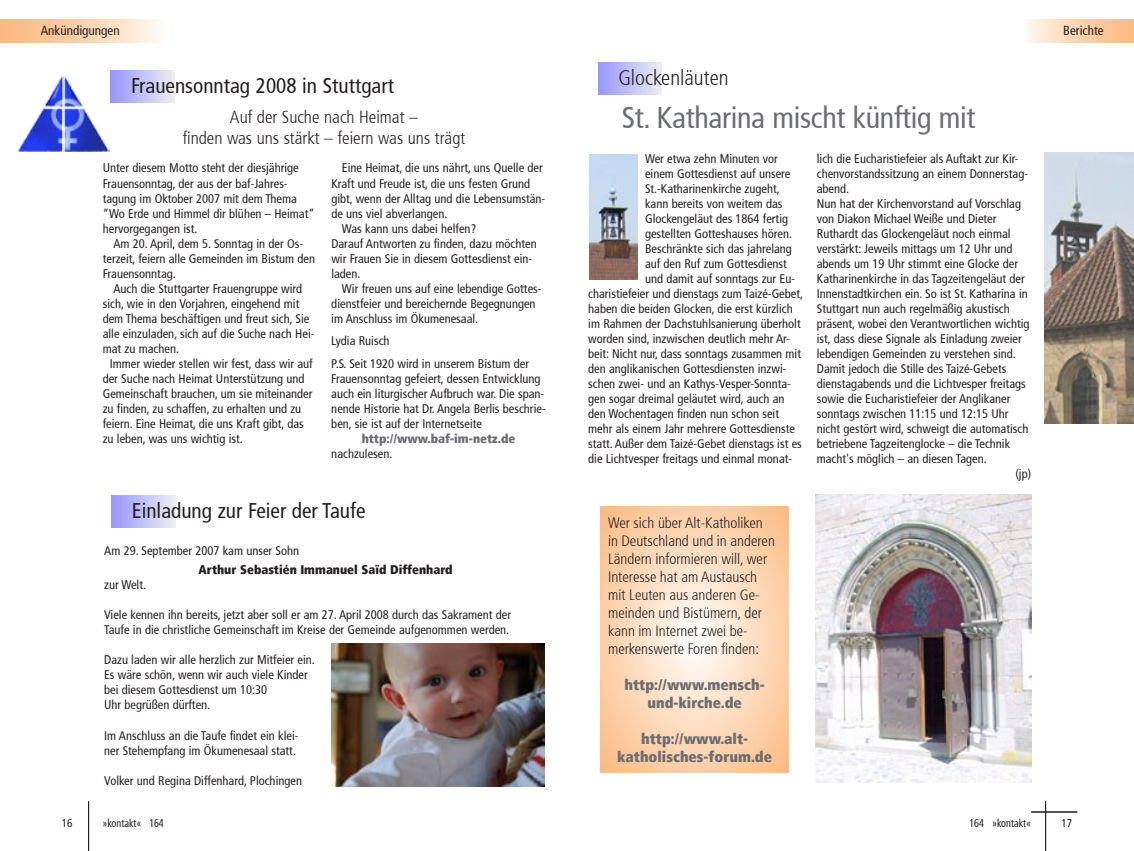
<style>
.page{position:relative;width:1134px;height:851px;background:#fff}
.page>*{position:absolute;margin:0;border:0;box-sizing:border-box;transform-origin:0 0}
.t1{font:condensed 30px "Frutiger";letter-spacing:-.01em;color:#6c6d70}
.t2{font:condensed 21.25px "Frutiger";color:#231f20}
.t3{font:300 condensed 21.25px "Frutiger";color:#231f20}
.t4{font:300 condensed 17.5px/21px "Frutiger";color:#231f20;text-align:center}
.t5{font:300 condensed 15px/18px "Frutiger";color:#231f20}
.t6{font:900 condensed 15px/18px "Frutiger";color:#6c6d70;text-align:center}
.t7{font:condensed 13.12px "Frutiger";color:#231f20}
.t8{font:condensed 12.5px/15px "Frutiger";color:#231f20}
.t9{font:900 condensed 12.5px "Frutiger";color:#231f20}
.t10{font:900 condensed 12.5px "Frutiger";color:#6c6d70}
.t11{font:condensed 11.25px "Frutiger";color:#231f20;scale:.9 1}
.t12{font:condensed 11.25px "Frutiger";color:#231f20}
</style>
<div class="page">
<hr style="left:1045px;top:801px;width:1px;height:49px;background:#231f20">
<hr style="left:1031px;top:811px;width:46px;height:1px;background:#231f20">
<div style="left:0;top:19px;width:165px;height:24px;background:linear-gradient(to right,#fbb377,#fff7ef)"></div>
<hr style="left:88px;top:801px;width:1px;height:49px;background:#231f20">
<img style="left:331px;top:643px;width:213px;height:143px">
<div style="left:1020px;top:19px;width:114px;height:24px;background:linear-gradient(to right,#fff9f2,#fbb67b)"></div>
<div style="left:111px;top:71px;width:64px;height:32px;background:linear-gradient(to right,#9696ff,#ededf0)"></div>
<div style="left:111px;top:495px;width:64px;height:32px;background:linear-gradient(to right,#9696ff,#ececf1)"></div>
<img style="left:589px;top:154px;width:49px;height:125px">
<img style="left:1044px;top:152px;width:90px;height:272px">
<img style="left:815px;top:494px;width:216px;height:288px">
<div style="left:598px;top:62px;width:64px;height:32px;background:linear-gradient(to right,#9797ff,#ececf1)"></div>
<svg style="left:601px;top:506px;width:187px;height:266px;background:#fcd8b8"></svg>
<img style="left:18px;top:75px;width:92px;height:76px">
<p class="t7" style="left:41px;top:22px;width:80px">Ankündi--gungen</p>
<h2 class="t2" style="left:131px;top:73px;width:264px">Frauensonntag 2008 in Stuttgart</h2>
<h3 class="t4" style="left:183px;top:107px;width:284px">Auf der Suche nach Heimat –<br>finden was uns stärkt – feiern was uns trägt</h3>
<p class="t8" style="left:103px;top:161px;width:213px">Unter diesem Motto steht der diesjährige Frauensonntag, der aus der baf-Jahres&shy;tagung im Oktober 2007 mit dem Thema “Wo Erde und Himmel dir blühen – Heimat” hervorgegangen ist.</p>
<p class="t8" style="left:103px;top:236px;width:214px;text-indent:11px">Am 20. April, dem 5. Sonntag in der Os&shy;terzeit, feiern alle Gemeinden im Bistum den<br>Frauensonntag.</p>
<p class="t8" style="left:113px;top:281px;width:190px">Auch die Stuttgarter Frauengruppe wird</p>
<p class="t8" style="left:103px;top:296px;width:198px">sich, wie in den Vorjahren, eingehend mit</p>
<p class="t8" style="left:103px;top:311px;width:208px">dem Thema beschäftigen und freut sich, Sie</p>
<p class="t8" style="left:103px;top:326px;width:213px">alle einzuladen, sich auf die Suche nach Hei-</p>
<p class="t8" style="left:103px;top:341px;width:78px">mat zu machen.</p>
<p class="t8" style="left:110px;top:356px;width:204px">Immer wieder stellen wir fest, dass wir auf</p>
<p class="t8" style="left:103px;top:371px;width:203px">der Suche nach Heimat Unterstützung und</p>
<p class="t8" style="left:103px;top:386px;width:211px">Gemeinschaft brauchen, um sie miteinander</p>
<p class="t8" style="left:103px;top:401px;width:200px">zu finden, zu schaffen, zu erhalten und zu</p>
<p class="t8" style="left:103px;top:416px;width:202px">feiern. Eine Heimat, die uns Kraft gibt, das</p>
<p class="t8" style="left:103px;top:431px;width:142px">zu leben, was uns wichtig ist.</p>
<p class="t8" style="left:342px;top:161px;width:202px">Eine Heimat, die uns nährt, uns Quelle der</p>
<p class="t8" style="left:331px;top:176px;width:200px">Kraft und Freude ist, die uns festen Grund</p>
<p class="t8" style="left:331px;top:191px;width:215px">gibt, wenn der Alltag und die Lebensumstän-</p>
<p class="t8" style="left:331px;top:206px;width:118px">de uns viel abverlangen.</p>
<p class="t8" style="left:342px;top:221px;width:136px">Was kann uns dabei helfen?</p>
<p class="t8" style="left:331px;top:236px;width:207px">Darauf Antworten zu finden, dazu möchten</p>
<p class="t8" style="left:331px;top:251px;width:202px">wir Frauen Sie in diesem Gottesdienst ein-</p>
<p class="t8" style="left:331px;top:266px;width:31px">laden.</p>
<p class="t8" style="left:342px;top:281px;width:201px">Wir freuen uns auf eine lebendige Gottes-</p>
<p class="t8" style="left:331px;top:296px;width:206px">dienstfeier und bereichernde Begegnungen</p>
<p class="t8" style="left:331px;top:311px;width:148px">im Anschluss im Ökumenesaal.</p>
<p class="t8" style="left:331px;top:329px;width:199px;line-height:22.5px">Lydia Ruisch<br>P.S. Seit 1920 wird in unserem Bistum der</p>
<p class="t8" style="left:331px;top:371px;width:216px">Frauensonntag gefeiert, dessen Entwicklung auch ein liturgischer Aufbruch war. Die span&shy;nende Historie hat Dr. Angela Berlis beschrie&shy;ben, sie ist auf der Internetseite</p>
<p class="t10" style="left:362px;top:430px;width:155px">http://www.baf-im-netz.de</p>
<p class="t8" style="left:331px;top:446px;width:63px">nachzulesen.</p>
<h2 class="t2" style="left:132px;top:498px;width:235px">Einladung zur Feier der Taufe</h2>
<p class="t8" style="left:104px;top:542px;width:197px">Am 29. September 2007 kam unser Sohn</p>
<p class="t9" style="left:199px;top:562px;width:256px">Arthur Sebastién Immanuel Saïd Diffenhard</p>
<p class="t8" style="left:104px;top:577px;width:43px">zur Welt.</p>
<p class="t8" style="left:104px;top:607px;width:408px">Viele kennen ihn bereits, jetzt aber soll er am 27. April 2008 durch das Sakrament der<br>Taufe in die christliche Gemeinschaft im Kreise der Gemeinde aufgenommen werden.</p>
<p class="t8" style="left:104px;top:652px;width:212px">Dazu laden wir alle herzlich zur Mitfeier ein.<br>Es wäre schön, wenn wir auch viele Kinder bei diesem Gottesdienst um 10:30<br>Uhr begrüßen dürften.</p>
<p class="t8" style="left:104px;top:727px;width:196px">Im Anschluss an die Taufe findet ein klei&shy;ner Stehempfang im Ökumenesaal statt.</p>
<p class="t8" style="left:104px;top:772px;width:199px">Volker und Regina Diffenhard, Plochingen</p>
<p class="t12" style="left:62px;top:816px;width:12px">16</p>
<p class="t11" style="left:102px;top:816px;width:70px">»kontakt« 164</p>
<h2 class="t3" style="left:618px;top:65px;width:112px">Glockenläuten</h2>
<h1 class="t1" style="left:622px;top:100px;width:355px">St. Katharina mischt künftig mit</h1>
<p class="t8" style="left:645px;top:151px;width:134px">Wer etwa zehn Minuten vor</p>
<p class="t8" style="left:645px;top:166px;width:147px">einem Gottesdienst auf unsere</p>
<p class="t8" style="left:645px;top:181px;width:136px">St.-Katharinenkirche zugeht,</p>
<p class="t8" style="left:645px;top:196px;width:139px">kann bereits von weitem das</p>
<p class="t8" style="left:645px;top:211px;width:145px">Glockengeläut des 1864 fertig</p>
<p class="t8" style="left:645px;top:226px;width:149px">gestellten Gotteshauses hören.</p>
<p class="t8" style="left:645px;top:241px;width:148px">Beschränkte sich das jahrelang</p>
<p class="t8" style="left:645px;top:256px;width:143px">auf den Ruf zum Gottesdienst</p>
<p class="t8" style="left:645px;top:271px;width:152px">und damit auf sonntags zur Eu-</p>
<p class="t8" style="left:588px;top:286px;width:216px">charistiefeier und dienstags zum Taizé-Gebet,</p>
<p class="t8" style="left:588px;top:301px;width:206px">haben die beiden Glocken, die erst kürzlich</p>
<p class="t8" style="left:588px;top:316px;width:214px">im Rahmen der Dachstuhlsanierung überholt</p>
<p class="t8" style="left:588px;top:331px;width:203px">worden sind, inzwischen deutlich mehr Ar-</p>
<p class="t8" style="left:588px;top:346px;width:214px">beit: Nicht nur, dass sonntags zusammen mit</p>
<p class="t8" style="left:588px;top:361px;width:200px">den anglikanischen Gottesdiensten inzwi-</p>
<p class="t8" style="left:588px;top:376px;width:204px">schen zwei- und an Kathys-Vesper-Sonnta-</p>
<p class="t8" style="left:588px;top:391px;width:198px">gen sogar dreimal geläutet wird, auch an</p>
<p class="t8" style="left:588px;top:406px;width:192px">den Wochentagen finden nun schon seit</p>
<p class="t8" style="left:588px;top:421px;width:208px">mehr als einem Jahr mehrere Gottesdienste</p>
<p class="t8" style="left:588px;top:436px;width:215px">statt. Außer dem Taizé-Gebet dienstags ist es</p>
<p class="t8" style="left:588px;top:451px;width:205px">die Lichtvesper freitags und einmal monat-</p>
<p class="t5" style="left:608px;top:513px;width:168px">Wer sich über Alt-Katholiken in Deutschland und in anderen<br>Ländern informieren will, wer<br>Interesse hat am Austausch mit Leuten aus anderen Ge&shy;meinden und Bistümern, der kann im Internet zwei be&shy;merkenswerte Foren finden:</p>
<p class="t6" style="left:625px;top:675px;width:142px">http://www.mensch&shy;und-kirche.de</p>
<p class="t6" style="left:617px;top:729px;width:156px">http://www.alt&shy;katholisches-forum.de</p>
<p class="t8" style="left:817px;top:151px;width:203px">lich die Eucharistiefeier als Auftakt zur Kir-</p>
<p class="t8" style="left:817px;top:166px;width:213px">chenvorstandssitzung an einem Donnerstag-</p>
<p class="t8" style="left:817px;top:181px;width:34px">abend.</p>
<p class="t8" style="left:817px;top:196px;width:206px">Nun hat der Kirchenvorstand auf Vorschlag</p>
<p class="t8" style="left:817px;top:211px;width:181px">von Diakon Michael Weiße und Dieter</p>
<p class="t8" style="left:817px;top:226px;width:195px">Ruthardt das Glockengeläut noch einmal</p>
<p class="t8" style="left:817px;top:241px;width:197px">verstärkt: Jeweils mittags um 12 Uhr und</p>
<p class="t8" style="left:817px;top:256px;width:203px">abends um 19 Uhr stimmt eine Glocke der</p>
<p class="t8" style="left:817px;top:271px;width:210px">Katharinenkirche in das Tagzeitengeläut der</p>
<p class="t8" style="left:817px;top:286px;width:212px">Innenstadtkirchen ein. So ist St. Katharina in</p>
<p class="t8" style="left:817px;top:301px;width:195px">Stuttgart nun auch regelmäßig akustisch</p>
<p class="t8" style="left:817px;top:316px;width:214px">präsent, wobei den Verantwortlichen wichtig</p>
<p class="t8" style="left:817px;top:331px;width:206px">ist, dass diese Signale als Einladung zweier</p>
<p class="t8" style="left:817px;top:346px;width:200px">lebendigen Gemeinden zu verstehen sind.</p>
<p class="t8" style="left:817px;top:361px;width:191px">Damit jedoch die Stille des Taizé-Gebets</p>
<p class="t8" style="left:817px;top:376px;width:210px">dienstagabends und die Lichtvesper freitags</p>
<p class="t8" style="left:817px;top:391px;width:195px">sowie die Eucharistiefeier der Anglikaner</p>
<p class="t8" style="left:817px;top:406px;width:193px">sonntags zwischen 11:15 und 12:15 Uhr</p>
<p class="t8" style="left:817px;top:421px;width:213px">nicht gestört wird, schweigt die automatisch</p>
<p class="t8" style="left:817px;top:436px;width:195px">betriebene Tagzeitenglocke – die Technik</p>
<p class="t8" style="left:817px;top:451px;width:171px">macht's möglich – an diesen Tagen.</p>
<p class="t8" style="left:1015px;top:466px;width:17px">(jp)</p>
<p class="t7" style="left:1063px;top:22px;width:42px">Berichte</p>
<p class="t11" style="left:969px;top:816px;width:70px">164 »kontakt«</p>
<p class="t12" style="left:1061px;top:816px;width:12px">17</p>
</div>
